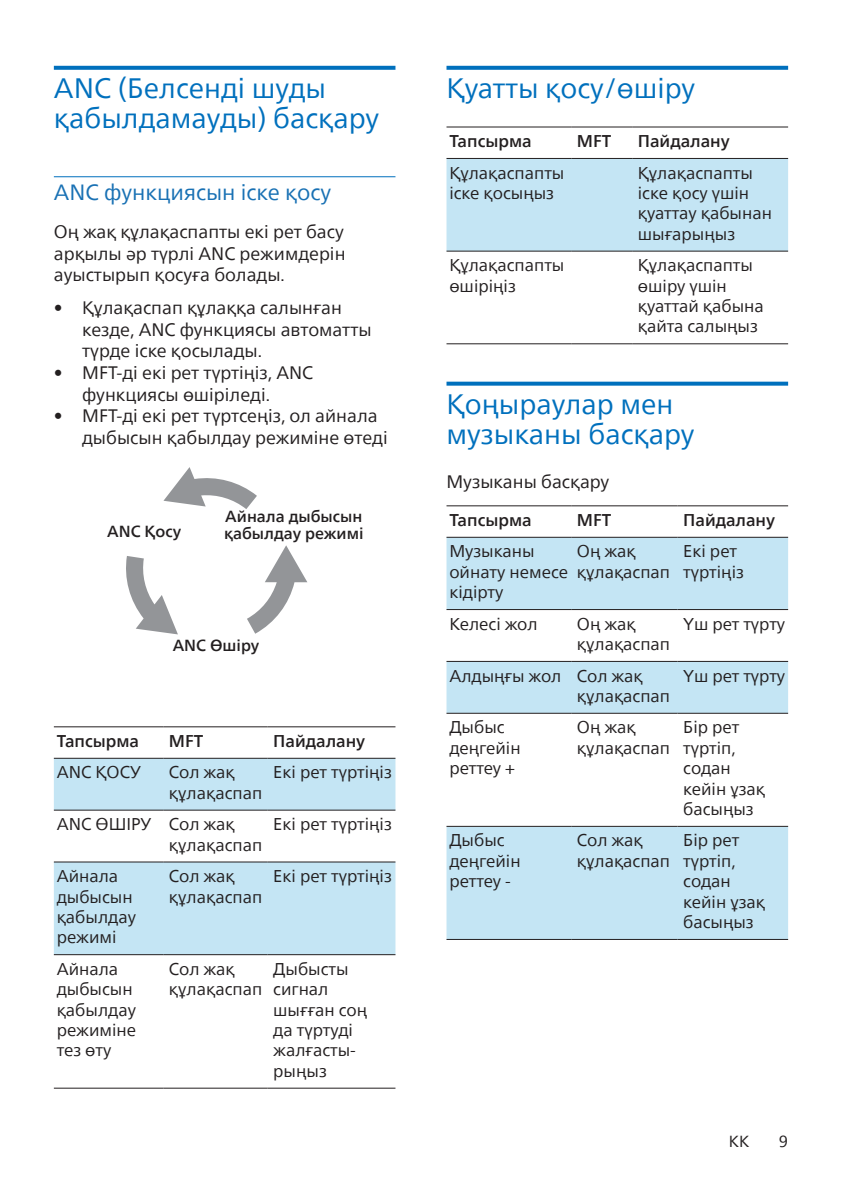
<style>
.page{position:relative;width:842px;height:1191px;background:#fff}
.page>*{position:absolute;margin:0;border:0;box-sizing:border-box;transform-origin:0 0}
.heading2{font:28px/30px "Neue Frutiger World";color:#0070bd}
.head_4{font:22px "Neue Frutiger World";color:#1971b4}
.Body_Text{font:18px/21.6px "Neue Frutiger World";color:#231f20}
.Body_Text__0{font:18px "Neue Frutiger World";color:#231f20}
.Body_Text-2{font:17px/20.4px "Neue Frutiger World";color:#231f20}
.Body_Text-3{font:500 17px "Neue Frutiger World";color:#231f20}
.Body_Text-4{font:500 16px/17px "Neue Frutiger World";color:#231f20}
.t1{font:16px "Neue Frutiger World";color:#231f20}
.s1{font-weight:300}
</style>
<div class="page">
<svg style="left:54px;top:66px;width:341px;height:4px"></svg>
<hr style="left:54px;top:176px;width:341px;height:1px;background:#0070bd">
<svg style="left:247px;top:545px;width:60px;height:88px"></svg>
<svg style="left:163px;top:467px;width:94px;height:42px"></svg>
<svg style="left:126px;top:556px;width:52px;height:78px"></svg>
<svg style="left:54px;top:759px;width:341px;height:195px;fill:#c4e5f4"></svg>
<hr style="left:54px;top:726px;width:109px;height:1px;background:#231f20">
<hr style="left:163px;top:726px;width:105px;height:1px;background:#231f20">
<hr style="left:268px;top:726px;width:127px;height:1px;background:#231f20">
<hr style="left:54px;top:758px;width:109px;height:1px;background:#231f20">
<hr style="left:163px;top:758px;width:105px;height:1px;background:#231f20">
<hr style="left:268px;top:758px;width:127px;height:1px;background:#231f20">
<hr style="left:54px;top:809px;width:109px;height:1px;background:#231f20">
<hr style="left:163px;top:809px;width:105px;height:1px;background:#231f20">
<hr style="left:268px;top:809px;width:127px;height:1px;background:#231f20">
<hr style="left:54px;top:861px;width:109px;height:1px;background:#231f20">
<hr style="left:163px;top:861px;width:105px;height:1px;background:#231f20">
<hr style="left:268px;top:861px;width:127px;height:1px;background:#231f20">
<hr style="left:54px;top:954px;width:109px;height:1px;background:#231f20">
<hr style="left:163px;top:954px;width:105px;height:1px;background:#231f20">
<hr style="left:268px;top:954px;width:127px;height:1px;background:#231f20">
<hr style="left:54px;top:1087px;width:109px;height:1px;background:#231f20">
<hr style="left:163px;top:1087px;width:105px;height:1px;background:#231f20">
<hr style="left:268px;top:1087px;width:127px;height:1px;background:#231f20">
<svg style="left:446px;top:66px;width:342px;height:4px"></svg>
<svg style="left:446px;top:382px;width:342px;height:4px"></svg>
<div style="left:446px;top:159px;width:342px;height:92px;background:#c4e5f4"></div>
<hr style="left:446px;top:126px;width:125px;height:1px;background:#231f20">
<hr style="left:571px;top:126px;width:61px;height:1px;background:#231f20">
<hr style="left:632px;top:126px;width:156px;height:1px;background:#231f20">
<hr style="left:446px;top:158px;width:125px;height:1px;background:#231f20">
<hr style="left:571px;top:158px;width:61px;height:1px;background:#231f20">
<hr style="left:632px;top:158px;width:156px;height:1px;background:#231f20">
<hr style="left:446px;top:251px;width:125px;height:1px;background:#231f20">
<hr style="left:571px;top:251px;width:61px;height:1px;background:#231f20">
<hr style="left:632px;top:251px;width:156px;height:1px;background:#231f20">
<hr style="left:446px;top:343px;width:125px;height:1px;background:#231f20">
<hr style="left:571px;top:343px;width:61px;height:1px;background:#231f20">
<hr style="left:632px;top:343px;width:156px;height:1px;background:#231f20">
<svg style="left:446px;top:538px;width:342px;height:401px;fill:#c4e5f4"></svg>
<svg style="left:446px;top:714px;width:342px;height:112px"></svg>
<hr style="left:446px;top:505px;width:125px;height:1px;background:#231f20">
<hr style="left:571px;top:505px;width:106px;height:1px;background:#231f20">
<hr style="left:677px;top:505px;width:111px;height:1px;background:#231f20">
<hr style="left:446px;top:537px;width:125px;height:1px;background:#231f20">
<hr style="left:571px;top:537px;width:106px;height:1px;background:#231f20">
<hr style="left:677px;top:537px;width:111px;height:1px;background:#231f20">
<hr style="left:446px;top:609px;width:125px;height:1px;background:#231f20">
<hr style="left:571px;top:609px;width:106px;height:1px;background:#231f20">
<hr style="left:677px;top:609px;width:111px;height:1px;background:#231f20">
<hr style="left:446px;top:661px;width:125px;height:1px;background:#231f20">
<hr style="left:571px;top:661px;width:106px;height:1px;background:#231f20">
<hr style="left:677px;top:661px;width:111px;height:1px;background:#231f20">
<hr style="left:446px;top:713px;width:125px;height:1px;background:#231f20">
<hr style="left:571px;top:713px;width:106px;height:1px;background:#231f20">
<hr style="left:677px;top:713px;width:111px;height:1px;background:#231f20">
<hr style="left:446px;top:826px;width:125px;height:1px;background:#231f20">
<hr style="left:571px;top:826px;width:106px;height:1px;background:#231f20">
<hr style="left:677px;top:826px;width:111px;height:1px;background:#231f20">
<hr style="left:446px;top:939px;width:125px;height:1px;background:#231f20">
<hr style="left:571px;top:939px;width:106px;height:1px;background:#231f20">
<hr style="left:677px;top:939px;width:111px;height:1px;background:#231f20">
<p class="heading2" style="left:54px;top:74px;width:327px">ANC (Белсенді шуды қабылдамауды) басқару</p>
<p class="head_4" style="left:54px;top:175px;width:279px">ANC функциясын іске қосу</p>
<p class="Body_Text" style="left:54px;top:221px;width:293px;text-align:justify">Оң жақ құлақаспапты екі рет басу арқылы әр түрлі ANC режимдерін ауыстырып қосуға болады.</p>
<p class="Body_Text" style="left:82px;top:297px;width:291px;text-indent:-28px"><span class="s1">•</span> Құлақаспап құлаққа салынған кезде, ANC функциясы автоматты түрде іске қосылады.</p>
<p class="Body_Text" style="left:82px;top:362px;width:233px;text-indent:-28px"><span class="s1">•</span> MFT-ді екі рет түртіңіз, ANC функциясы өшіріледі.</p>
<p class="Body_Text" style="left:82px;top:405px;width:307px;text-indent:-28px"><span class="s1">•</span> MFT-ді екі рет түртсеңіз, ол айнала дыбысын қабылдау режиміне өтеді</p>
<p class="Body_Text-4" style="left:107px;top:522px;width:75px">ANC Қосу</p>
<p class="Body_Text-4" style="left:224px;top:508px;width:141px">Айнала дыбысын қабылдау режимі</p>
<p class="Body_Text-4" style="left:173px;top:636px;width:88px">ANC Өшіру</p>
<p class="Body_Text-3" style="left:57px;top:727px;width:84px">Тапсырма</p>
<p class="Body_Text-3" style="left:169px;top:727px;width:36px">MFT</p>
<p class="Body_Text-3" style="left:273px;top:727px;width:93px">Пайдалану</p>
<p class="Body_Text-2" style="left:57px;top:762px;width:86px">ANC ҚОСУ</p>
<p class="Body_Text-2" style="left:169px;top:762px;width:95px">Сол жақ құлақаспап</p>
<p class="Body_Text-2" style="left:273px;top:762px;width:120px">Екі рет түртіңіз</p>
<p class="Body_Text-2" style="left:57px;top:814px;width:96px">ANC ӨШІРУ</p>
<p class="Body_Text-2" style="left:169px;top:814px;width:95px">Сол жақ құлақаспап</p>
<p class="Body_Text-2" style="left:273px;top:814px;width:120px">Екі рет түртіңіз</p>
<p class="Body_Text-2" style="left:57px;top:866px;width:81px">Айнала дыбысын қабылдау режимі</p>
<p class="Body_Text-2" style="left:169px;top:866px;width:95px">Сол жақ құлақаспап</p>
<p class="Body_Text-2" style="left:273px;top:866px;width:120px">Екі рет түртіңіз</p>
<p class="Body_Text-2" style="left:57px;top:959px;width:81px">Айнала дыбысын қабылдау режиміне тез өту</p>
<p class="Body_Text-2" style="left:169px;top:959px;width:95px">Сол жақ құлақаспап</p>
<p class="Body_Text-2" style="left:273px;top:959px;width:96px">Дыбысты сигнал шығған соң да түртуді жалғасты&shy;рыңыз</p>
<p class="heading2" style="left:446px;top:74px;width:250px">Қуатты қосу/өшіру</p>
<p class="Body_Text-3" style="left:449px;top:127px;width:84px">Тапсырма</p>
<p class="Body_Text-3" style="left:577px;top:127px;width:36px">MFT</p>
<p class="Body_Text-3" style="left:638px;top:127px;width:93px">Пайдалану</p>
<p class="Body_Text-2" style="left:449px;top:163px;width:117px">Құлақаспапты іске қосыңыз</p>
<p class="Body_Text-2" style="left:638px;top:163px;width:136px">Құлақаспапты іске қосу үшін қуаттау қабынан шығарыңыз</p>
<p class="Body_Text-2" style="left:449px;top:255px;width:117px">Құлақаспапты өшіріңіз</p>
<p class="Body_Text-2" style="left:638px;top:255px;width:128px">Құлақаспапты өшіру үшін қуаттай қабына қайта салыңыз</p>
<p class="heading2" style="left:446px;top:389px;width:249px">Қоңыраулар мен музыканы басқару</p>
<p class="Body_Text__0" style="left:446px;top:468px;width:164px">Музыканы басқару</p>
<p class="Body_Text-3" style="left:449px;top:506px;width:84px">Тапсырма</p>
<p class="Body_Text-3" style="left:577px;top:506px;width:36px">MFT</p>
<p class="Body_Text-3" style="left:683px;top:506px;width:93px">Пайдалану</p>
<p class="Body_Text-2" style="left:449px;top:541px;width:120px">Музыканы ойнату немесе кідірту</p>
<p class="Body_Text-2" style="left:577px;top:541px;width:95px">Оң жақ құлақаспап</p>
<p class="Body_Text-2" style="left:683px;top:541px;width:62px">Екі рет түртіңіз</p>
<p class="Body_Text-2" style="left:449px;top:614px;width:90px">Келесі жол</p>
<p class="Body_Text-2" style="left:577px;top:614px;width:95px">Оң жақ құлақаспап</p>
<p class="Body_Text-2" style="left:683px;top:614px;width:104px">Үш рет түрту</p>
<p class="Body_Text-2" style="left:449px;top:665px;width:114px">Алдыңғы жол</p>
<p class="Body_Text-2" style="left:577px;top:665px;width:95px">Сол жақ құлақаспап</p>
<p class="Body_Text-2" style="left:683px;top:665px;width:104px">Үш рет түрту</p>
<p class="Body_Text-2" style="left:449px;top:717px;width:73px">Дыбыс деңгейін реттеу +</p>
<p class="Body_Text-2" style="left:577px;top:717px;width:95px">Оң жақ құлақаспап</p>
<p class="Body_Text-2" style="left:683px;top:717px;width:83px">Бір рет түртіп, содан кейін ұзақ басыңыз</p>
<p class="Body_Text-2" style="left:449px;top:830px;width:73px">Дыбыс деңгейін реттеу -</p>
<p class="Body_Text-2" style="left:577px;top:830px;width:95px">Сол жақ құлақаспап</p>
<p class="Body_Text-2" style="left:683px;top:830px;width:83px">Бір рет түртіп, содан кейін ұзақ басыңыз</p>
<p class="t1" style="left:729px;top:1128px;width:22px">KK</p>
<p class="t1" style="left:779px;top:1128px;width:11px">9</p>
</div>
